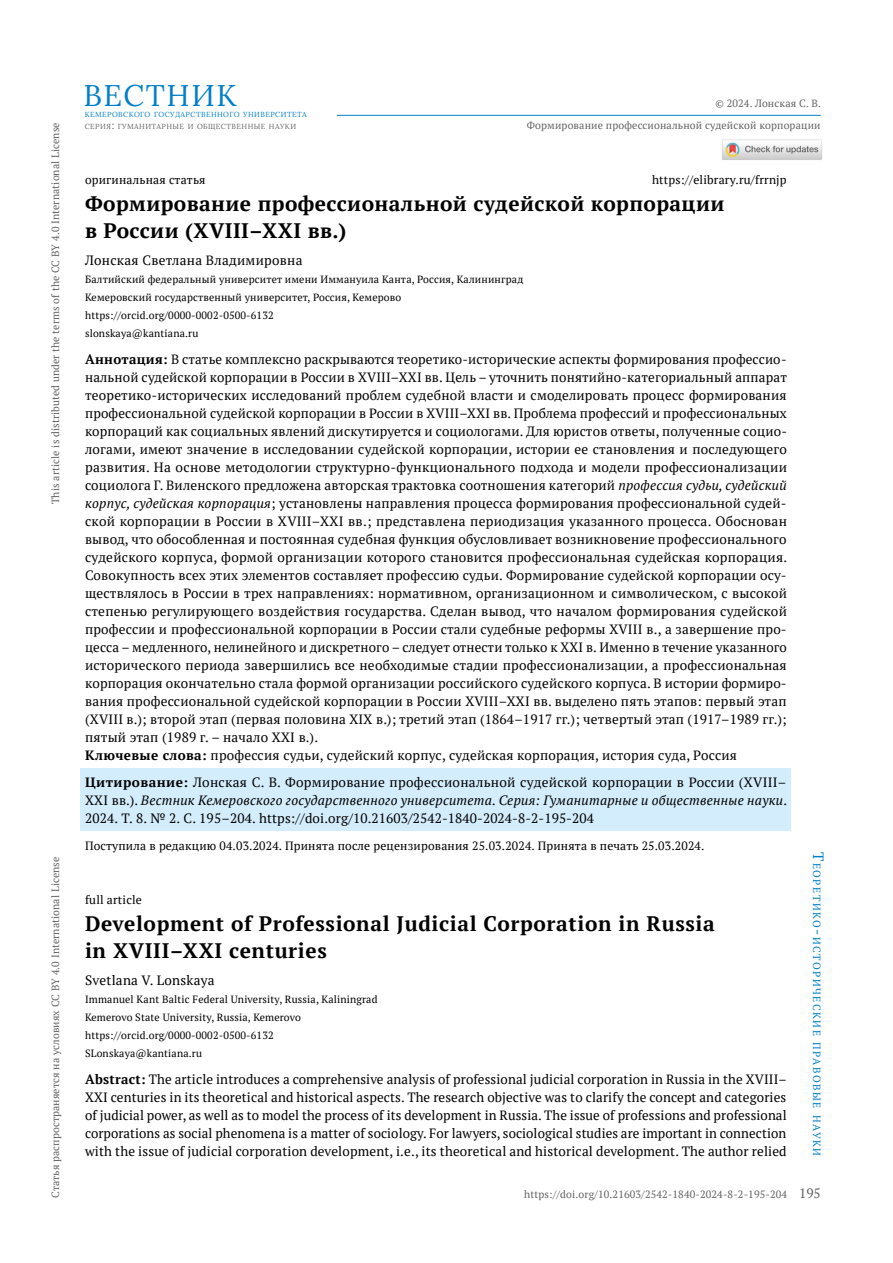
<style>
.page{position:relative;width:893px;height:1263px;background:#fff}
.page>*{position:absolute;margin:0;border:0;box-sizing:border-box;transform-origin:0 0}
.t1{font:29.85px "Lora";letter-spacing:.05em;color:#007fc8}
.t2{font:700 20.85px/27px "PT Serif";letter-spacing:.02em;color:#000}
.t3{font:13.5px/18px "PT Serif";letter-spacing:.015em;color:#000;text-align:justify}
.t4{font:13.5px "PT Serif";color:#646363}
.t5{font:12px "PT Serif";letter-spacing:.015em;color:#000}
.t6{font:10.5px/18px "PT Serif";letter-spacing:.015em;color:#000}
.t7{font:10.5px "PT Serif";letter-spacing:.01em;color:#646363}
.t8{font:10.5px "PT Serif";letter-spacing:.145em;color:#007fc8}
.t9{font:7.35px/12.6px "Lora";letter-spacing:.055em;color:#007fc8}
.s1{color:#646363}
.s2{font-size:10.5px;color:#646363}
.s3{font-weight:700}
.s4{font-style:italic}
.s5{font-size:15px}
</style>
<div class="page">
<hr style="left:337px;top:115px;width:484px;height:1px;background:#007fc8">
<div style="left:81px;top:769px;width:710px;height:62px;background:#d4edfc"></div>
<img style="left:722px;top:139px;width:100px;height:21px">
<p class="t7" style="left:49px;top:504px;width:383px;rotate:-90deg">This article is distributed under the terms of the CC BY 4.0 International License</p>
<p class="t7" style="left:49px;top:1198px;width:343px;rotate:-90deg">Cтатья распространяется на условиях CC BY 4.0 International License</p>
<h1 class="t1" style="left:83px;top:73px;width:155px">ВЕСТНИК</h1>
<p class="t9" style="left:85px;top:107px;width:223px">кемеровского государственного университета <span class="s1">серия</span><span class="s2">:</span> <span class="s1">гуманитарные и общественные науки</span></p>
<p class="t7" style="left:527px;top:119px;width:295px">Формирование профессиональной судейской корпорации</p>
<p class="t7" style="left:715px;top:96px;width:107px">© 2024. Лонская С. В.</p>
<p class="t5" style="left:85px;top:171px;width:122px">оригинальная статья</p>
<p class="t5" style="left:652px;top:171px;width:136px">https://elibrary.ru/frrnjp</p>
<h2 class="t2" style="left:85px;top:189px;width:641px">Формирование профессиональной судейской корпорации в России (XVIII–XXI вв.)</h2>
<p class="t3" style="left:85px;top:251px;width:219px">Лонская Светлана Владимировна</p>
<p class="t6" style="left:85px;top:270px;width:440px">Балтийский федеральный университет имени Иммануила Канта, Россия, Калининград Кемеровский государственный университет, Россия, Кемерово https://orcid.org/0000-0002-0500-6132<br>slonskaya@kantiana.ru</p>
<p class="t3" style="left:85px;top:350px;width:704px;text-align:left"><span class="s3">Аннотация:</span> В статье комплексно раскрываются теоретико-исторические аспекты формирования профессио&shy;нальной судейской корпорации в России в XVIII–XXI вв. Цель – уточнить понятийно-категориальный аппарат теоретико-исторических исследований проблем судебной власти и смоделировать процесс формирования профессиональной судейской корпорации в России в XVIII–XXI вв. Проблема профессий и профессиональных корпораций как социальных явлений дискутируется и социологами. Для юристов ответы, полученные социо&shy;логами, имеют значение в исследовании судейской корпорации, истории ее становления и последующего развития. На основе методологии структурно-функционального подхода и модели профессионализации социолога Г. Виленского предложена авторская трактовка соотношения категорий <span class="s4">профессия судьи, судейский корпус, судейская корпорация</span>; установлены направления процесса формирования профессиональной судей&shy;ской корпорации в России в XVIII–XXI вв.; представлена периодизация указанного процесса. Обоснован вывод, что обособленная и постоянная судебная функция обусловливает возникновение профессионального судейского корпуса, формой организации которого становится профессиональная судейская корпорация.<br>Совокупность всех этих элементов составляет профессию судьи. Формирование судейской корпорации осу&shy;ществлялось в России в трех направлениях: нормативном, организационном и символическом, с высокой степенью регулирующего воздействия государства. Сделан вывод, что началом формирования судейской профессии и профессиональной корпорации в России стали судебные реформы XVIII в., а завершение про&shy;цесса – медленного, нелинейного и дискретного – следует отнести только к XXI в. Именно в течение указанного исторического периода завершились все необходимые стадии профессионализации, а профессиональная корпорация окончательно стала формой организации российского судейского корпуса. В истории формиро&shy;вания профессиональной судейской корпорации в России XVIII–XXI вв. выделено пять этапов: первый этап (XVIII в.); второй этап (первая половина XIX в.); третий этап (1864–1917 гг.); четвертый этап (1917–1989 гг.); пятый этап (1989 г. – начало XXI в.).<br><span class="s3">Ключевые слова:</span> профессия судьи, судейский корпус, судейская корпорация, история суда, Россия</p>
<p class="t3" style="left:85px;top:773px;width:704px"><span class="s3">Цитирование:</span> Лонская С. В. Формирование профессиональной судейской корпорации в России (XVIII– XXI вв.). <span class="s4">Вестник Кемеровского государственного университета. Серия: Гуманитарные и общественные науки</span>.<br>2024. Т. 8. № 2. С. 195–204. https://doi.org/10.21603/2542-1840-2024-8-2-195-204</p>
<p class="t5" style="left:85px;top:838px;width:621px">Поступила в редакцию 04.03.2024. Принята после рецензирования 25.03.2024. Принята в печать 25.03.2024.</p>
<p class="t5" style="left:85px;top:892px;width:58px">full article</p>
<h2 class="t2" style="left:85px;top:910px;width:631px">Development of Professional Judicial Corporation in Russia in XVIII–XXI centuries</h2>
<p class="t3" style="left:85px;top:971px;width:131px">Svetlana V. Lonskaya</p>
<p class="t6" style="left:85px;top:990px;width:294px">Immanuel Kant Baltic Federal University, Russia, Kaliningrad Kemerovo State University, Russia, Kemerovo https://orcid.org/0000-0002-0500-6132<br>SLonskaya@kantiana.ru</p>
<p class="t3" style="left:85px;top:1070px;width:703px"><span class="s3">Abstract:</span> The article introduces a comprehensive analysis of professional judicial corporation in Russia in the XVIII– XXI centuries in its theoretical and historical aspects. The research objective was to clarify the concept and categories of judicial power, as well as to model the process of its development in Russia. The issue of professions and professional corporations as social phenomena is a matter of sociology. For lawyers, sociological studies are important in connection with the issue of judicial corporation development, i.e., its theoretical and historical development. The author relied</p>
<p class="t7" style="left:524px;top:1188px;width:265px">https://doi.org/10.21603/2542-1840-2024-8-2-195-204</p>
<p class="t8" style="left:824px;top:852px;width:306px;rotate:90deg"><span class="s5">Т</span>еоретико<span class="s5">-</span>исторические правовые науки</p>
<p class="t4" style="left:799px;top:1184px;width:23px">195</p>
</div>
